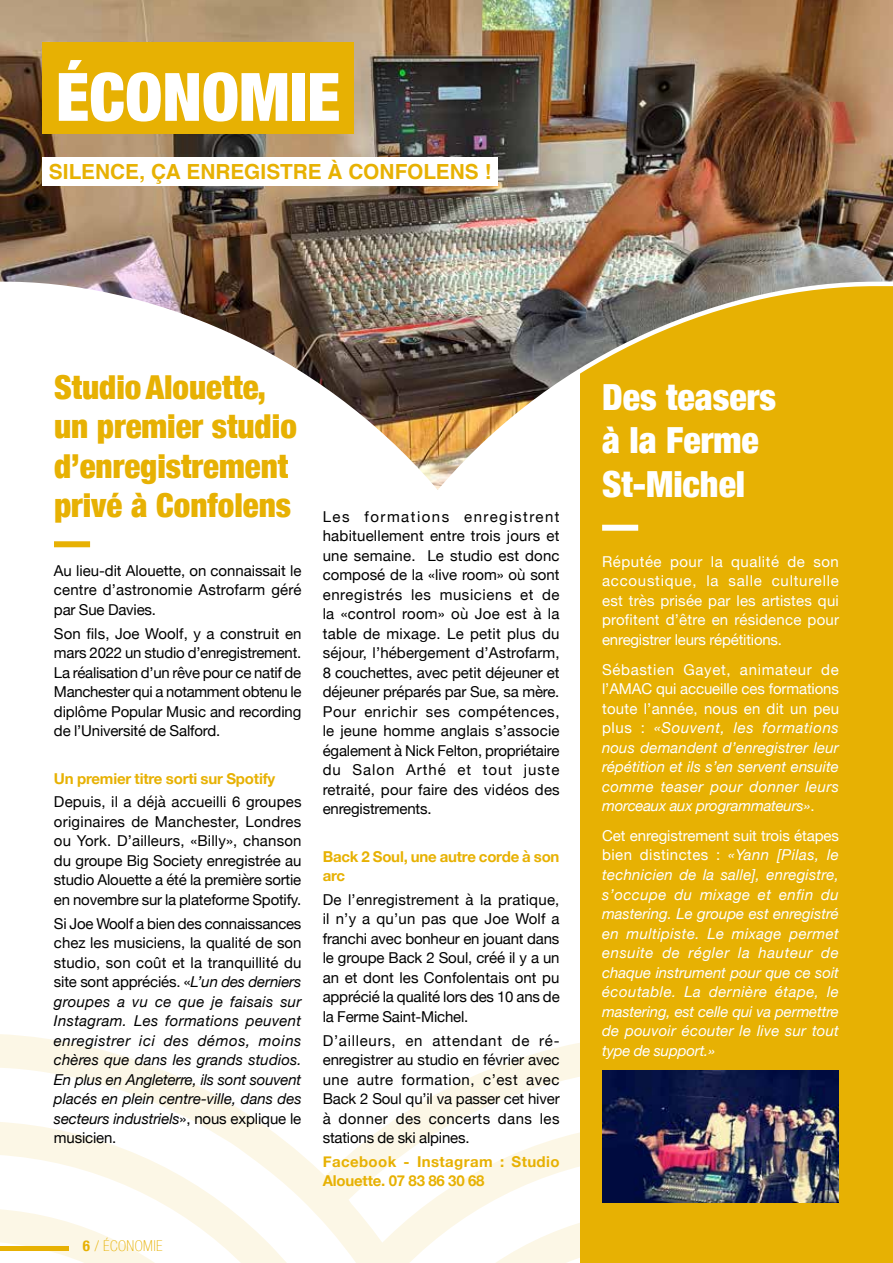
<style>
.page{position:relative;width:893px;height:1263px;background:#fff}
.page>*{position:absolute;margin:0;border:0;box-sizing:border-box;transform-origin:0 0}
.t1{font:900 condensed 66.75px "Helvetica Neue";color:#fff}
.t2{font:900 condensed 36px/43.2px "Helvetica Neue";color:#fff}
.t3{font:900 condensed 33px/39.6px "Helvetica Neue";color:#e7b103}
.t4{font:700 20.85px "Helvetica";color:#e7b103}
.t5{font:15px/19.5px "Helvetica Neue";letter-spacing:-.015em;color:#000;text-align:justify}
.t6{font:italic 15px/19.5px "Helvetica Neue";color:#fff;text-align:justify}
.t7{font:italic 15px/19.5px "Helvetica Neue";color:#000;text-align:justify}
.t8{font:15px/19.5px "Helvetica Neue";letter-spacing:-.015em;color:#fff;text-align:justify}
.t9{font:700 15px/19.5px "Helvetica Neue";letter-spacing:-.015em;color:#e7b103}
.t10{font:700 15px/19.5px "Helvetica Neue";letter-spacing:.025em;color:#e7b103}
.t11{font:100 condensed 15px "Helvetica Neue Thin Cond";letter-spacing:.03em;color:#e7b103}
.s1{font-style:normal}
.s2{font-family:"Helvetica Neue";font-weight:700}
</style>
<div class="page">
<div style="left:581px;top:284px;width:312px;height:979px;background:#e7b103"></div>
<svg style="left:0;top:1033px;width:606px;height:230px"></svg>
<img style="left:0;top:0;width:893px;height:500px">
<div style="left:43px;top:43px;width:311px;height:91px;background:#e7b103"></div>
<div style="left:54px;top:541px;width:36px;height:6px;background:#e7b103"></div>
<hr style="left:0;top:1246px;width:68px;height:4px;background:#e7b103">
<div style="left:43px;top:157px;width:455px;height:29px;background:#fff"></div>
<div style="left:602px;top:525px;width:36px;height:6px;background:#fff"></div>
<div style="left:606px;top:1074px;width:237px;height:132px;background:#e7b103;opacity:.75"></div>
<img style="left:602px;top:1070px;width:237px;height:132px">
<h1 class="t1" style="left:56px;top:42px;width:286px">ÉCONOMIE</h1>
<h3 class="t4" style="left:49px;top:159px;width:444px">SILENCE, ÇA ENREGISTRE À CONFOLENS !</h3>
<h3 class="t3" style="left:54px;top:365px;width:244px">Studio Alouette, un premier studio d’enregistrement privé à Confolens</h3>
<p class="t5" style="left:54px;top:562px;width:249px">Au lieu-dit Alouette, on connaissait le centre d’astronomie Astrofarm géré par Sue Davies.</p>
<p class="t5" style="left:54px;top:624px;width:249px">Son fils, Joe Woolf, y a construit en mars 2022 un studio d’enregistrement.<br>La réalisation d’un rêve pour ce natif de Manchester qui a notamment obtenu le diplôme Popular Music and recording de l’Université de Salford.</p>
<p class="t9" style="left:54px;top:769px;width:223px">Un premier titre sorti sur Spotify</p>
<p class="t5" style="left:54px;top:793px;width:249px">Depuis, il a déjà accueilli 6 groupes originaires de Manchester, Londres ou York. D’ailleurs, «Billy», chanson du groupe Big Society enregistrée au studio Alouette a été la première sortie en novembre sur la plateforme Spotify.</p>
<p class="t7" style="left:54px;top:914px;width:249px"><span class="s1">Si Joe Woolf a bien des connaissances chez les musiciens, la qualité de son studio, son coût et la tranquillité du site sont appréciés. «</span>L’un des derniers groupes a vu ce que je faisais sur Instagram. Les formations peuvent enregistrer ici des démos, moins chères que dans les grands studios.<br>En plus en Angleterre, ils sont souvent placés en plein centre-ville, dans des secteurs industriels<span class="s1">», nous explique le musicien.</span></p>
<p class="t11" style="left:83px;top:1237px;width:81px"><span class="s2">6</span> / ÉCONOMIE</p>
<p class="t5" style="left:323px;top:507px;width:239px">Les formations enregistrent habituellement entre trois jours et une semaine. Le studio est donc composé de la «live room» où sont enregistrés les musiciens et de la «control room» où Joe est à la table de mixage. Le petit plus du séjour, l’hébergement d’Astrofarm, 8 couchettes, avec petit déjeuner et déjeuner préparés par Sue, sa mère.<br>Pour enrichir ses compétences, le jeune homme anglais s’associe également à Nick Felton, propriétaire du Salon Arthé et tout juste retraité, pour faire des vidéos des enregistrements.</p>
<p class="t9" style="left:323px;top:847px;width:238px">Back 2 Soul, une autre corde à son arc</p>
<p class="t5" style="left:323px;top:891px;width:238px">De l’enregistrement à la pratique, il n’y a qu’un pas que Joe Wolf a franchi avec bonheur en jouant dans le groupe Back 2 Soul, créé il y a un an et dont les Confolentais ont pu apprécié la qualité lors des 10 ans de la Ferme Saint-Michel.</p>
<p class="t5" style="left:323px;top:1031px;width:238px">D’ailleurs, en attendant de ré&shy;enregistrer au studio en février avec une autre formation, c’est avec Back 2 Soul qu’il va passer cet hiver à donner des concerts dans les stations de ski alpines.</p>
<p class="t10" style="left:323px;top:1152px;width:238px">Facebook - Instagram : Studio<br>Alouette. 07 83 86 30 68</p>
<h2 class="t2" style="left:602px;top:374px;width:175px">Des teasers à la Ferme<br>St-Michel</h2>
<p class="t8" style="left:602px;top:553px;width:238px">Réputée pour la qualité de son accoustique, la salle culturelle est très prisée par les artistes qui profitent d’être en résidence pour enregistrer leurs répétitions.</p>
<p class="t6" style="left:602px;top:660px;width:239px"><span class="s1">Sébastien Gayet, animateur de l’AMAC qui accueille ces formations toute l’année, nous en dit un peu plus :</span> «Souvent, les formations nous demandent d’enregistrer leur répétition et ils s’en servent ensuite comme teaser pour donner leurs morceaux aux programmateurs»<span class="s1">.</span></p>
<p class="t6" style="left:602px;top:827px;width:238px"><span class="s1">Cet enregistrement suit trois étapes bien distinctes :</span> «Yann [Pilas, le technicien de la salle], enregistre, s’occupe du mixage et enfin du mastering. Le groupe est enregistré en multipiste. Le mixage permet ensuite de régler la hauteur de chaque instrument pour que ce soit écoutable. La dernière étape, le mastering, est celle qui va permettre de pouvoir écouter le live sur tout type de support.»</p>
</div>
